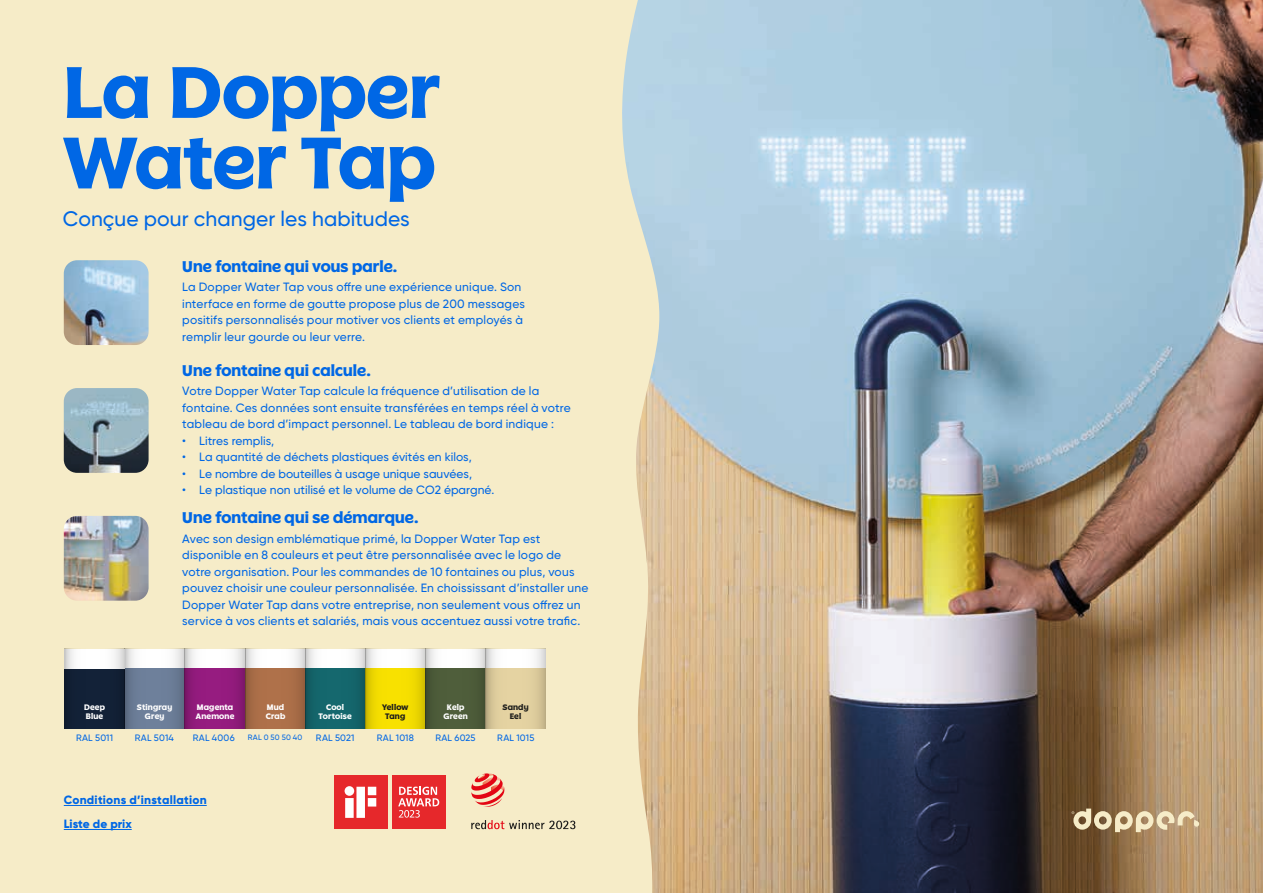
<style>
.page{position:relative;width:1263px;height:893px;background:#fff}
.page>*{position:absolute;margin:0;border:0;box-sizing:border-box;transform-origin:0 0}
.t1{font:70.5px/70.5px "Dopper";color:#0067e5}
.t2{font:500 21px "Gilroy";color:#0067e5}
.t3{font:15px "Dopper";letter-spacing:.005em;color:#0067e5}
.t4{font:500 12px/16.5px "Gilroy";letter-spacing:.015em;color:#0067e5}
.t5{font:800 12px/24px "Gilroy";letter-spacing:.02em;color:#0067e5}
.t6{font:500 9.3px "Gilroy";letter-spacing:.02em;color:#0067e5}
.t7{font:7.8px/9.3px "Dopper";letter-spacing:.02em;color:#fff}
.t8{font:7.8px/9.3px "Dopper";letter-spacing:.02em;color:#1d1d1b;text-align:center}
.t9{font:500 7.8px "Gilroy";letter-spacing:.02em;color:#0067e5}
</style>
<div class="page">
<div style="left:0;top:0;width:814px;height:893px;background:#f6ecc8"></div>
<svg style="left:125px;top:649px;width:60px;height:80px;background:#8a96aa"></svg>
<svg style="left:185px;top:649px;width:60px;height:80px;background:#a74e97"></svg>
<svg style="left:245px;top:649px;width:60px;height:80px;background:#b98c6f"></svg>
<svg style="left:305px;top:649px;width:60px;height:80px;background:#488589"></svg>
<svg style="left:365px;top:649px;width:60px;height:80px;background:#eedd39"></svg>
<svg style="left:425px;top:649px;width:61px;height:80px;background:#737e64"></svg>
<svg style="left:486px;top:649px;width:60px;height:80px;background:#e1d4b0"></svg>
<svg style="left:64px;top:649px;width:60px;height:80px;background:#4a5565"></svg>
<img style="left:64px;top:260px;width:85px;height:85px">
<img style="left:64px;top:388px;width:85px;height:85px">
<img style="left:64px;top:516px;width:85px;height:85px">
<img style="left:622px;top:0;width:641px;height:893px">
<hr style="left:64px;top:829px;width:68px;height:1px;background:#0067e5">
<hr style="left:64px;top:805px;width:143px;height:1px;background:#0067e5">
<svg style="left:471px;top:820px;width:104px;height:9px"></svg>
<svg style="left:471px;top:773px;width:33px;height:34px"></svg>
<div style="left:392px;top:775px;width:54px;height:54px;background:#e6282b"></div>
<div style="left:334px;top:775px;width:54px;height:54px;background:#e6282b"></div>
<svg style="left:345px;top:786px;width:31px;height:32px"></svg>
<svg style="left:398px;top:787px;width:41px;height:31px"></svg>
<svg style="left:1071px;top:809px;width:128px;height:23px;background:#bfa984"></svg>
<h1 class="t1" style="left:63px;top:58px;width:378px">La Dopper<br>Water Tap</h1>
<h2 class="t2" style="left:63px;top:205px;width:349px">Conçue pour changer les habitudes</h2>
<p class="t3" style="left:182px;top:258px;width:217px">Une fontaine qui vous parle.</p>
<p class="t4" style="left:182px;top:279px;width:344px">La Dopper Water Tap vous offre une expérience unique. Son interface en forme de goutte propose plus de 200 messages positifs personnalisés pour motiver vos clients et employés à remplir leur gourde ou leur verre.</p>
<p class="t3" style="left:182px;top:362px;width:190px">Une fontaine qui calcule.</p>
<p class="t4" style="left:182px;top:383px;width:390px">Votre Dopper Water Tap calcule la fréquence d’utilisation de la fontaine. Ces données sont ensuite transférées en temps réel à votre tableau de bord d’impact personnel. Le tableau de bord indique :</p>
<p class="t4" style="left:182px;top:432px;width:93px">• Litres remplis,</p>
<p class="t4" style="left:182px;top:449px;width:291px">• La quantité de déchets plastiques évités en kilos,</p>
<p class="t4" style="left:182px;top:465px;width:291px">• Le nombre de bouteilles à usage unique sauvées,</p>
<p class="t4" style="left:182px;top:482px;width:314px">• Le plastique non utilisé et le volume de CO2 épargné.</p>
<p class="t7" style="left:84px;top:702px;width:22px">Deep<br>Blue</p>
<p class="t3" style="left:182px;top:509px;width:238px">Une fontaine qui se démarque.</p>
<p class="t4" style="left:182px;top:530px;width:408px">Avec son design emblématique primé, la Dopper Water Tap est disponible en 8 couleurs et peut être personnalisée avec le logo de votre organisation. Pour les commandes de 10 fontaines ou plus, vous pouvez choisir une couleur personnalisée. En choississant d’installer une Dopper Water Tap dans votre entreprise, non seulement vous offrez un service à vos clients et salariés, mais vous accentuez aussi votre trafic.</p>
<p class="t7" style="left:137px;top:702px;width:37px;text-align:center">Stingray<br>Grey</p>
<p class="t7" style="left:196px;top:702px;width:40px">Magenta<br>Anemone</p>
<p class="t7" style="left:266px;top:702px;width:21px">Mud<br>Crab</p>
<p class="t7" style="left:318px;top:702px;width:35px;text-align:center">Cool<br>Tortoise</p>
<p class="t8" style="left:382px;top:702px;width:28px">Yellow<br>Tang</p>
<p class="t7" style="left:444px;top:702px;width:26px;text-align:center">Kelp<br>Green</p>
<p class="t8" style="left:502px;top:702px;width:28px">Sandy<br>Eel</p>
<p class="t6" style="left:76px;top:732px;width:38px">RAL 5011</p>
<p class="t6" style="left:135px;top:732px;width:41px">RAL 5014</p>
<p class="t6" style="left:193px;top:732px;width:43px">RAL 4006</p>
<p class="t9" style="left:248px;top:732px;width:56px">RAL 0 50 50 40</p>
<p class="t6" style="left:316px;top:732px;width:40px">RAL 5021</p>
<p class="t6" style="left:377px;top:732px;width:39px">RAL 1018</p>
<p class="t6" style="left:435px;top:732px;width:42px">RAL 6025</p>
<p class="t6" style="left:497px;top:732px;width:39px">RAL 1015</p>
<p class="t5" style="left:64px;top:787px;width:144px">Conditions d’installation<br>Liste de prix</p>
</div>
